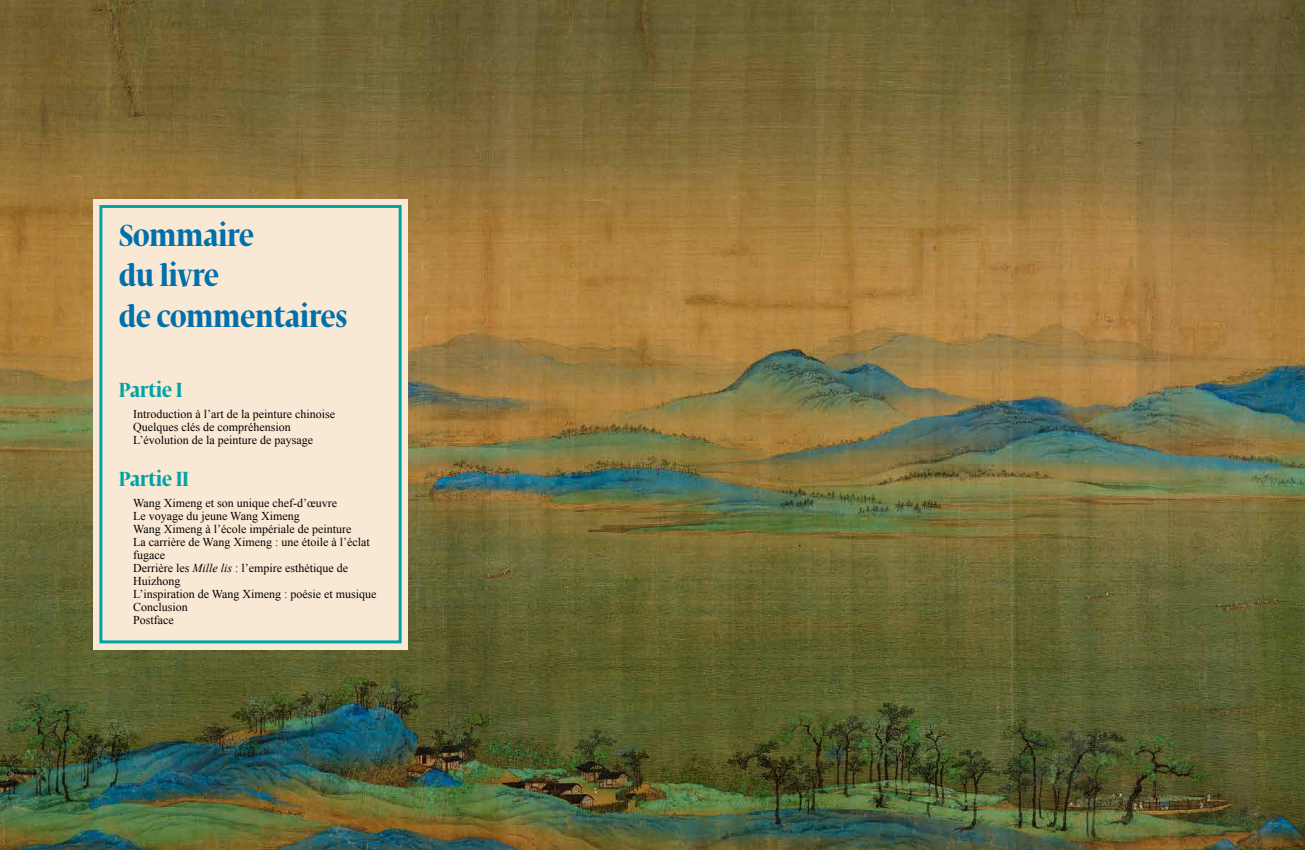
<style>
.page{position:relative;width:1306px;height:850px;background:#fff}
.page>*{position:absolute;margin:0;border:0;box-sizing:border-box;transform-origin:0 0}
.t1{font:30px/40.4px "Fedra Serif Dis Pro Bold Cond";color:#0070ac}
.t2{font:20px "Fedra Serif Dis Pro Bold Cond";color:#00a3a6}
.t3{font:12px/12.9px "Times New Roman";color:#000}
.s1{font-style:italic}
</style>
<div class="page">
<img style="left:1px;top:0;width:1303px;height:849px">
<div style="left:93px;top:199px;width:314px;height:450px;background:#f9e8d3"></div>
<div style="left:99px;top:205px;width:302px;height:438px;border:3px solid #00a3a6"></div>
<h1 class="t1" style="left:119px;top:218px;width:230px">Sommaire<br>du livre<br>de commentaires</h1>
<h2 class="t2" style="left:119px;top:377px;width:65px">Partie I</h2>
<p class="t3" style="left:133px;top:407px;width:203px">Introduction à l’art de la peinture chinoise<br>Quelques clés de compréhension<br>L’évolution de la peinture de paysage</p>
<h2 class="t2" style="left:119px;top:466px;width:71px">Partie II</h2>
<p class="t3" style="left:133px;top:496px;width:245px">Wang Ximeng et son unique chef-d’œuvre<br>Le voyage du jeune Wang Ximeng<br>Wang Ximeng à l’école impériale de peinture<br>La carrière de Wang Ximeng : une étoile à l’éclat fugace<br>Derrière les <span class="s1">Mille lis</span> : l’empire esthétique de<br>Huizhong<br>L’inspiration de Wang Ximeng : poésie et musique<br>Conclusion<br>Postface</p>
</div>
